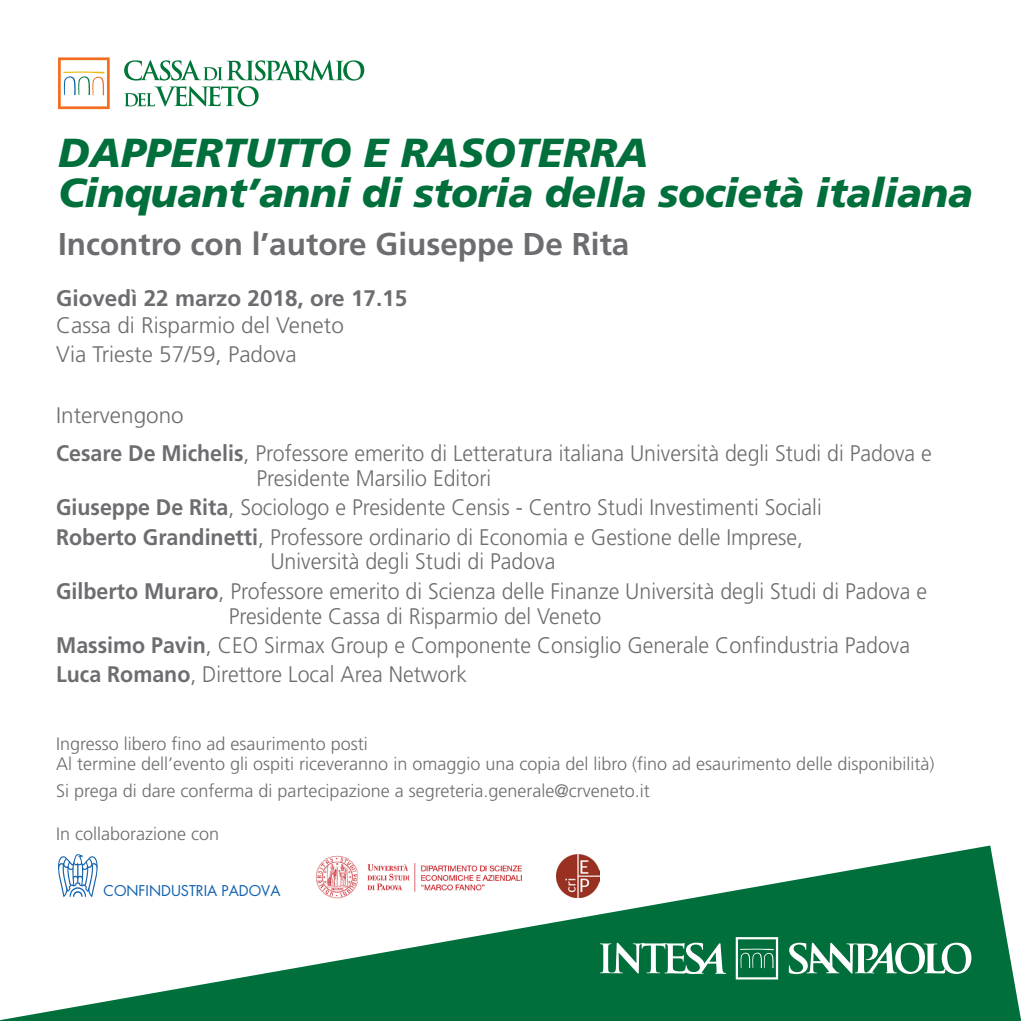
<style>
.page{position:relative;width:1021px;height:1021px;background:#fff}
.page>*{position:absolute;margin:0;border:0;box-sizing:border-box;transform-origin:0 0}
.t1{font:italic 900 40.5px "Frutiger";letter-spacing:-.01em;color:#006f3c}
.t2{font:700 31.5px "Frutiger";color:#6c6d70}
.t3{font:300 22.5px "Frutiger";color:#6c6d70;scale:.95 1}
.t4{font:300 22.5px "Frutiger";color:#6c6d70}
.t5{font:700 22.5px "Frutiger";color:#6c6d70}
.t6{font:300 18px "Frutiger";color:#6c6d70}
.t7{font:14.4px "Futura";color:#1161af}
.s1{font-weight:700}
</style>
<div class="page">
<svg style="left:1px;top:845px;width:1019px;height:175px;fill:#006f3c"></svg>
<img style="left:303px;top:845px;width:237px;height:68px">
<svg style="left:57px;top:854px;width:41px;height:43px"></svg>
<img style="left:556px;top:854px;width:44px;height:43px">
<svg style="left:58px;top:57px;width:52px;height:52px"></svg>
<svg style="left:124px;top:60px;width:240px;height:46px"></svg>
<svg style="left:788px;top:942px;width:183px;height:32px"></svg>
<svg style="left:600px;top:942px;width:126px;height:32px"></svg>
<svg style="left:735px;top:937px;width:43px;height:42px;background:#40936d"></svg>
<p class="t1" style="left:58px;top:129px;width:591px">DAPPERTUTTO E RASOTERRA</p>
<p class="t1" style="left:58px;top:169px;width:916px">Cinquant’anni di storia della società italiana</p>
<p class="t2" style="left:58px;top:225px;width:573px">Incontro con l’autore Giuseppe De Rita</p>
<p class="t5" style="left:56px;top:285px;width:353px">Giovedì 22 marzo 2018, ore 17.15</p>
<p class="t4" style="left:56px;top:312px;width:289px">Cassa di Risparmio del Veneto</p>
<p class="t4" style="left:56px;top:342px;width:242px">Via Trieste 57/59, Padova</p>
<p class="t4" style="left:56px;top:402px;width:129px">Intervengono</p>
<p class="t3" style="left:56px;top:441px;width:923px"><span class="s1">Cesare De Michelis</span>, Professore emerito di Letteratura italiana Università degli Studi di Padova e</p>
<p class="t3" style="left:256px;top:465px;width:249px">Presidente Marsilio Editori</p>
<p class="t3" style="left:56px;top:495px;width:807px"><span class="s1">Giuseppe De Rita</span>, Sociologo e Presidente Censis - Centro Studi Investimenti Sociali</p>
<p class="t3" style="left:56px;top:524px;width:787px"><span class="s1">Roberto Grandinetti</span>, Professore ordinario di Economia e Gestione delle Imprese,</p>
<p class="t3" style="left:270px;top:549px;width:302px">Università degli Studi di Padova</p>
<p class="t3" style="left:56px;top:578px;width:918px"><span class="s1">Gilberto Muraro</span>, Professore emerito di Scienza delle Finanze Università degli Studi di Padova e</p>
<p class="t3" style="left:229px;top:603px;width:394px">Presidente Cassa di Risparmio del Veneto</p>
<p class="t3" style="left:56px;top:632px;width:900px"><span class="s1">Massimo Pavin</span>, CEO Sirmax Group e Componente Consiglio Generale Confindustria Padova</p>
<p class="t3" style="left:56px;top:661px;width:434px"><span class="s1">Luca Romano</span>, Direttore Local Area Network</p>
<p class="t6" style="left:56px;top:733px;width:313px">Ingresso libero fino ad esaurimento posti</p>
<p class="t6" style="left:56px;top:753px;width:879px">Al termine dell’evento gli ospiti riceveranno in omaggio una copia del libro (fino ad esaurimento delle disponibilità)</p>
<p class="t6" style="left:56px;top:780px;width:595px">Si prega di dare conferma di partecipazione a segreteria.generale@crveneto.it</p>
<p class="t6" style="left:56px;top:823px;width:165px">In collaborazione con</p>
<p class="t7" style="left:104px;top:880px;width:178px">CONFINDUSTRIA PADOVA</p>
</div>
